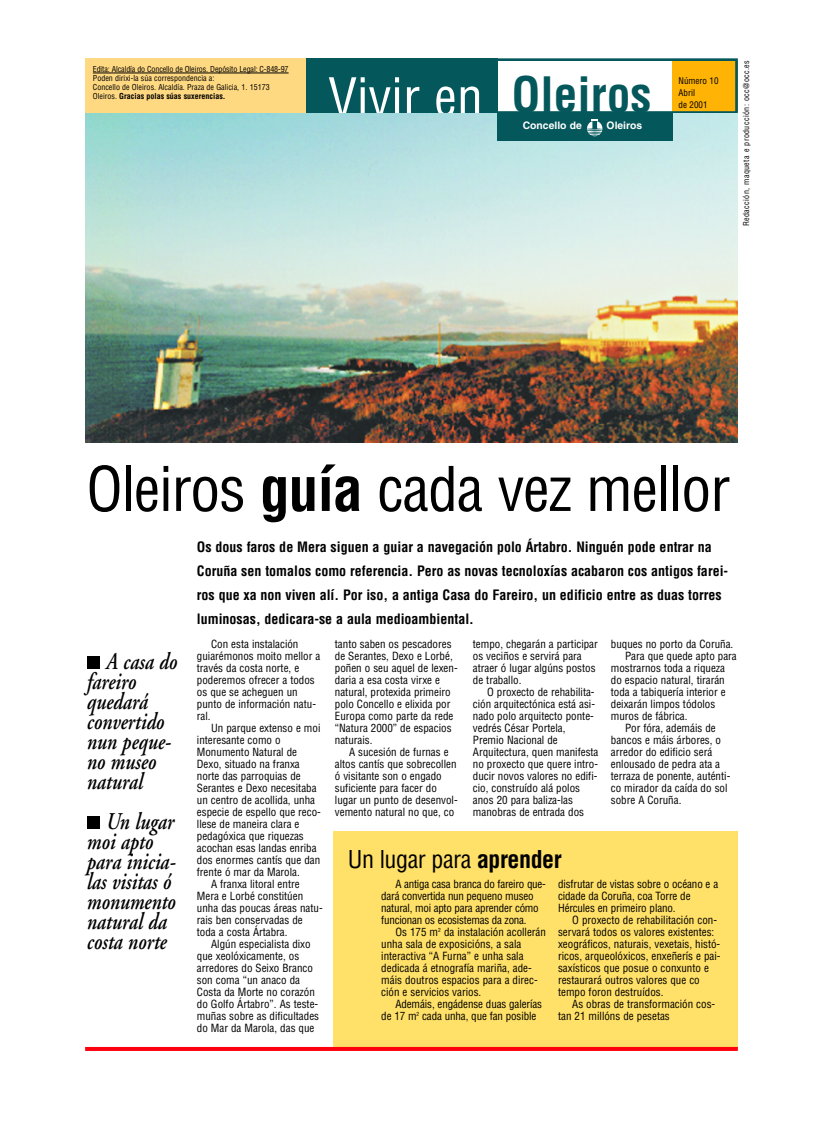
<style>
.page{position:relative;width:823px;height:1134px;background:#fff}
.page>*{position:absolute;margin:0;border:0;box-sizing:border-box;transform-origin:0 0}
.t1{font:condensed 60px "Helvetica";letter-spacing:-.02em;color:#000}
.t2{font:condensed 51.5px "Helvetica";color:#fff}
.t3{font:700 condensed 47.6px "Helvetica";color:#04575b}
.t4{font:italic 600 24px/20px "Adobe Garamond";color:#000;scale:.8 1}
.t5{font:condensed 24px "Helvetica";letter-spacing:-.02em;color:#000}
.t6{font:700 condensed 14px/24px "Helvetica";color:#000}
.t7{font:condensed 11px/12px "Helvetica";color:#000}
.t8{font:condensed 11px/12px "Helvetica";letter-spacing:-.02em;color:#000}
.t9{font:700 10.4px "Helvetica";color:#fff}
.t10{font:condensed 9px/12px "Helvetica";color:#000}
.t11{font:condensed 8px/9px "Helvetica";color:#000}
.t12{font:condensed 8px "Helvetica";letter-spacing:.05em;color:#000}
.s1{font-weight:700}
</style>
<div class="page">
<div style="left:85px;top:58px;width:221px;height:56px;background:#ffd982"></div>
<div style="left:333px;top:831px;width:404px;height:218px;background:#ffe068"></div>
<div style="left:672px;top:61px;width:65px;height:51px;background:#ffb305"></div>
<div style="left:306px;top:58px;width:431px;height:56px;border:3px solid #04575b"></div>
<div style="left:306px;top:58px;width:191px;height:56px;background:#04575b"></div>
<hr style="left:93px;top:73px;width:106px;height:1px;background:#000">
<hr style="left:199px;top:73px;width:89px;height:1px;background:#000">
<div style="left:87px;top:817px;width:12px;height:12px;background:#000"></div>
<div style="left:87px;top:657px;width:12px;height:12px;background:#000"></div>
<img style="left:85px;top:114px;width:652px;height:328px">
<div style="left:497px;top:112px;width:175px;height:29px;background:#04575b"></div>
<svg style="left:587px;top:119px;width:15px;height:17px"></svg>
<hr style="left:85px;top:1047px;width:652px;height:4px;background:#ff000f">
<p class="t11" style="left:93px;top:65px;width:197px">Edita: Alcaldía do Concello de Oleiros. Depósito Legal: C-848-97<br>Poden dirixi-la súa correspondencia a:<br>Concello de Oleiros. Alcaldía. Praza de Galicia, 1. 15173<br>Oleiros. <span class="s1">Gracias polas súas suxerencias.</span></p>
<p class="t12" style="left:741px;top:226px;width:168px;rotate:-90deg">Redacción, maqueta e producción: occ@occ.es</p>
<h3 class="t3" style="left:511px;top:68px;width:142px">Oleiros</h3>
<p class="t10" style="left:678px;top:75px;width:41px">Número 10<br>Abril</p>
<h2 class="t2" style="left:328px;top:68px;width:156px">Vivir en</h2>
<p class="t10" style="left:678px;top:99px;width:30px">de 2001</p>
<p class="t9" style="left:522px;top:121px;width:60px">Concello de</p>
<p class="t9" style="left:606px;top:121px;width:37px">Oleiros</p>
<h1 class="t1" style="left:86px;top:455px;width:645px">Oleiros <span class="s1">guía</span> cada vez mellor</h1>
<h3 class="t4" style="left:86px;top:653px;width:114px;text-indent:19px">A casa do fareiro quedará convertido nun peque&shy;no museo natural</h3>
<h3 class="t4" style="left:86px;top:813px;width:113px;text-indent:19px">Un lugar moi apto para inicia&shy;las visitas ó monumento natural da costa norte</h3>
<p class="t6" style="left:197px;top:535px;width:532px">Os dous faros de Mera siguen a guiar a navegación polo Ártabro. Ninguén pode entrar na Coruña sen tomalos como referencia. Pero as novas tecnoloxías acabaron cos antigos farei&shy;ros que xa non viven alí. Por iso, a antiga Casa do Fareiro, un edificio entre as duas torres luminosas, dedicara-se a aula medioambiental.</p>
<p class="t7" style="left:197px;top:638px;width:125px;text-indent:14px">Con esta instalación guiarémonos moito mellor a través da costa norte, e poderemos ofrecer a todos os que se acheguen un punto de información natu&shy;ral.</p>
<p class="t7" style="left:211px;top:722px;width:111px">Un parque extenso e moi</p>
<p class="t7" style="left:197px;top:734px;width:85px">interesante como o</p>
<p class="t7" style="left:197px;top:746px;width:102px">Monumento Natural de</p>
<p class="t7" style="left:197px;top:758px;width:104px">Dexo, situado na franxa</p>
<p class="t7" style="left:197px;top:770px;width:105px">norte das parroquias de</p>
<p class="t7" style="left:197px;top:782px;width:121px">Serantes e Dexo necesitaba</p>
<p class="t7" style="left:197px;top:794px;width:120px">un centro de acollida, unha</p>
<p class="t7" style="left:197px;top:806px;width:125px">especie de espello que reco-</p>
<p class="t7" style="left:197px;top:818px;width:104px">llese de maneira clara e</p>
<p class="t7" style="left:197px;top:830px;width:108px">pedagóxica que riquezas</p>
<p class="t7" style="left:197px;top:842px;width:121px">acochan esas landas enriba</p>
<p class="t7" style="left:197px;top:854px;width:125px">dos enormes cantís que dan</p>
<p class="t7" style="left:197px;top:866px;width:104px">frente ó mar da Marola.</p>
<p class="t7" style="left:211px;top:878px;width:90px">A franxa litoral entre</p>
<p class="t7" style="left:197px;top:890px;width:108px">Mera e Lorbé constitúen</p>
<p class="t7" style="left:197px;top:902px;width:127px">unha das poucas áreas natu-</p>
<p class="t7" style="left:197px;top:914px;width:107px">rais ben conservadas de</p>
<p class="t7" style="left:197px;top:926px;width:92px">toda a costa Ártabra.</p>
<p class="t7" style="left:211px;top:938px;width:101px">Algún especialista dixo</p>
<p class="t7" style="left:197px;top:950px;width:104px">que xeolóxicamente, os</p>
<p class="t7" style="left:197px;top:962px;width:117px">arredores do Seixo Branco</p>
<p class="t7" style="left:197px;top:974px;width:105px">son coma “un anaco da</p>
<p class="t7" style="left:197px;top:986px;width:119px">Costa da Morte no corazón</p>
<p class="t7" style="left:197px;top:998px;width:123px">do Golfo Ártabro”. As teste-</p>
<p class="t7" style="left:197px;top:1010px;width:124px">muñas sobre as dificultades</p>
<p class="t7" style="left:197px;top:1022px;width:119px">do Mar da Marola, das que</p>
<p class="t7" style="left:335px;top:638px;width:124px">tanto saben os pescadores de Serantes, Dexo e Lorbé, poñen o seu aquel de lexen&shy;daria a esa costa virxe e natural, protexida primeiro polo Concello e elixida por<br>Europa como parte da rede “Natura 2000” de espacios naturais.</p>
<p class="t7" style="left:335px;top:746px;width:124px;text-indent:14px">A sucesión de furnas e altos cantís que sobrecollen ó visitante son o engado suficiente para facer do lugar un punto de desenvol&shy;vemento natural no que, co</p>
<p class="t7" style="left:472px;top:638px;width:126px">tempo, chegarán a participar os veciños e servirá para atraer ó lugar algúns postos de traballo.</p>
<p class="t7" style="left:472px;top:686px;width:127px;text-indent:14px">O proxecto de rehabilita&shy;ción arquitectónica está asi&shy;nado polo arquitecto ponte&shy;vedrés César Portela,<br>Premio Nacional de<br>Arquitectura, quen manifesta no proxecto que quere intro&shy;ducir novos valores no edifi&shy;cio, construído alá polos anos 20 para baliza-las manobras de entrada dos</p>
<h3 class="t5" style="left:348px;top:845px;width:215px">Un lugar para <span class="s1">aprender</span></h3>
<p class="t7" style="left:610px;top:638px;width:124px">buques no porto da Coruña.</p>
<p class="t7" style="left:624px;top:650px;width:113px">Para que quede apto para</p>
<p class="t7" style="left:610px;top:662px;width:116px">mostrarnos toda a riqueza</p>
<p class="t7" style="left:610px;top:674px;width:115px">do espacio natural, tirarán</p>
<p class="t7" style="left:610px;top:686px;width:116px">toda a tabiquería interior e</p>
<p class="t7" style="left:610px;top:698px;width:106px">deixarán limpos tódolos</p>
<p class="t7" style="left:610px;top:710px;width:78px">muros de fábrica.</p>
<p class="t7" style="left:624px;top:722px;width:92px">Por fóra, ademáis de</p>
<p class="t7" style="left:610px;top:734px;width:112px">bancos e máis árbores, o</p>
<p class="t7" style="left:610px;top:746px;width:103px">arredor do edificio será</p>
<p class="t7" style="left:610px;top:758px;width:111px">enlousado de pedra ata a</p>
<p class="t7" style="left:610px;top:770px;width:121px">terraza de ponente, auténti-</p>
<p class="t7" style="left:610px;top:782px;width:118px">co mirador da caída do sol</p>
<p class="t7" style="left:610px;top:794px;width:72px">sobre A Coruña.</p>
<p class="t8" style="left:381px;top:878px;width:166px;text-indent:14px">A antiga casa branca do fareiro que&shy;dará convertida nun pequeno museo natural, moi apto para aprender cómo funcionan os ecosistemas da zona.</p>
<p class="t7" style="left:381px;top:926px;width:166px;text-indent:14px">Os 175 m<sup>2</sup> da instalación acollerán unha sala de exposicións, a sala interactiva “A Furna” e unha sala dedicada á etnografía mariña, ade&shy;máis doutros espacios para a direc&shy;ción e servicios varios.</p>
<p class="t7" style="left:381px;top:998px;width:162px;text-indent:14px">Ademáis, engádense duas galerías de 17 m<sup>2</sup> cada unha, que fan posible</p>
<p class="t7" style="left:557px;top:878px;width:161px">disfrutar de vistas sobre o océano e a cidade da Coruña, coa Torre de<br>Hércules en primeiro plano.</p>
<p class="t7" style="left:557px;top:914px;width:164px;text-indent:14px">O proxecto de rehabilitación con&shy;servará todos os valores existentes: xeográficos, naturais, vexetais, histó&shy;ricos, arqueolóxicos, enxeñerís e pai&shy;saxísticos que posue o conxunto e restaurará outros valores que co tempo foron destruídos.</p>
<p class="t7" style="left:557px;top:998px;width:158px;text-indent:14px">As obras de transformación cos&shy;tan 21 millóns de pesetas</p>
</div>
